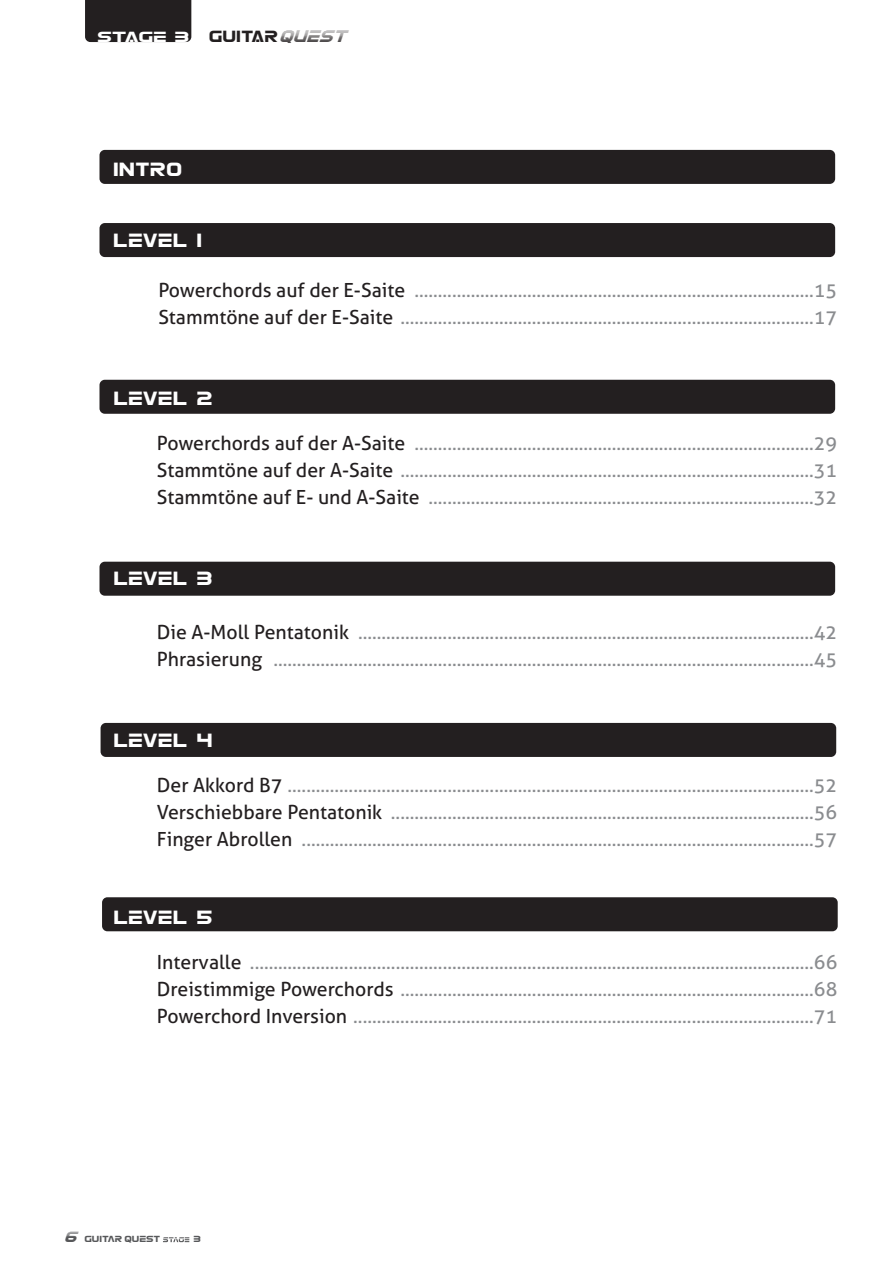
<style>
.page{position:relative;width:893px;height:1263px;background:#fff}
.page>*{position:absolute;margin:0;border:0;box-sizing:border-box;transform-origin:0 0}
.t1{font:19.5px/27px "Aller";color:#8a8c8f;text-align:justify}
.t2{font:19.5px "Eurofighter";color:#fff}
.t3{font:15px "Eurofighter Expanded";letter-spacing:-.015em;color:#fff}
.t4{font:9px "Eurofighter";color:#57585a}
.s1{font-family:"Eurofighter";font-size:16.5px;color:#231f20}
.s2{font-family:"Eurofighter Gradient";font-style:italic;font-size:16.5px;color:#231f20}
.s3{color:#231f20}
.s4{font-family:"Eurofighter Halftone";font-style:italic;font-size:15px}
</style>
<div class="page">
<div style="left:85px;top:0;width:106px;height:42px;background:#231f20"></div>
<svg style="left:163px;top:1237px;width:26px;height:5px"></svg>
<div style="left:102px;top:897px;width:736px;height:34px;background:#231f20;border-radius:5px"></div>
<div style="left:99px;top:380px;width:736px;height:34px;background:#231f20;border-radius:5px"></div>
<div style="left:99px;top:562px;width:736px;height:34px;background:#231f20;border-radius:5px"></div>
<div style="left:99px;top:223px;width:736px;height:34px;background:#231f20;border-radius:5px"></div>
<div style="left:99px;top:150px;width:736px;height:34px;background:#231f20;border-radius:5px"></div>
<div style="left:101px;top:723px;width:735px;height:34px;background:#231f20;border-radius:5px"></div>
<p class="t3" style="left:97px;top:29px;width:251px">STAGE 3 <span class="s1">GUITAR</span><span class="s2">QUEST</span></p>
<p class="t2" style="left:113px;top:160px;width:71px">INTRO</p>
<p class="t2" style="left:113px;top:230px;width:90px">LEVEL 1</p>
<p class="t1" style="left:158px;top:277px;width:680px"><span class="s3">Powerchords auf der E-Saite</span> .....................................................................................15<br><span class="s3">Stammtöne auf der E-Saite</span> ........................................................................................17</p>
<p class="t2" style="left:113px;top:388px;width:101px">LEVEL 2</p>
<p class="t1" style="left:157px;top:430px;width:682px"><span class="s3">Powerchords auf der A-Saite</span> .....................................................................................29<br><span class="s3">Stammtöne auf der A-Saite</span> ........................................................................................31<br><span class="s3">Stammtöne auf E- und A-Saite</span> ..................................................................................32</p>
<p class="t2" style="left:113px;top:568px;width:101px">LEVEL 3</p>
<p class="t1" style="left:157px;top:619px;width:682px"><span class="s3">Die A-Moll Pentatonik</span> .................................................................................................42<br><span class="s3">Phrasierung</span> ...................................................................................................................45</p>
<p class="t2" style="left:113px;top:730px;width:101px">LEVEL 4</p>
<p class="t1" style="left:157px;top:772px;width:682px"><span class="s3">Der Akkord B7</span> ................................................................................................................52<br><span class="s3">Verschiebbare Pentatonik</span> ..........................................................................................56<br><span class="s3">Finger Abrollen</span> .............................................................................................................57</p>
<p class="t2" style="left:113px;top:907px;width:101px">LEVEL 5</p>
<p class="t1" style="left:157px;top:948px;width:682px"><span class="s3">Intervalle</span> ........................................................................................................................66<br><span class="s3">Dreistimmige Powerchords</span> ........................................................................................68<br><span class="s3">Powerchord Inversion</span> ..................................................................................................71</p>
<p class="t4" style="left:64px;top:1234px;width:98px"><span class="s4">6</span> GUITAR QUEST</p>
<p class="t4" style="left:193px;top:1234px;width:9px">3</p>
</div>
